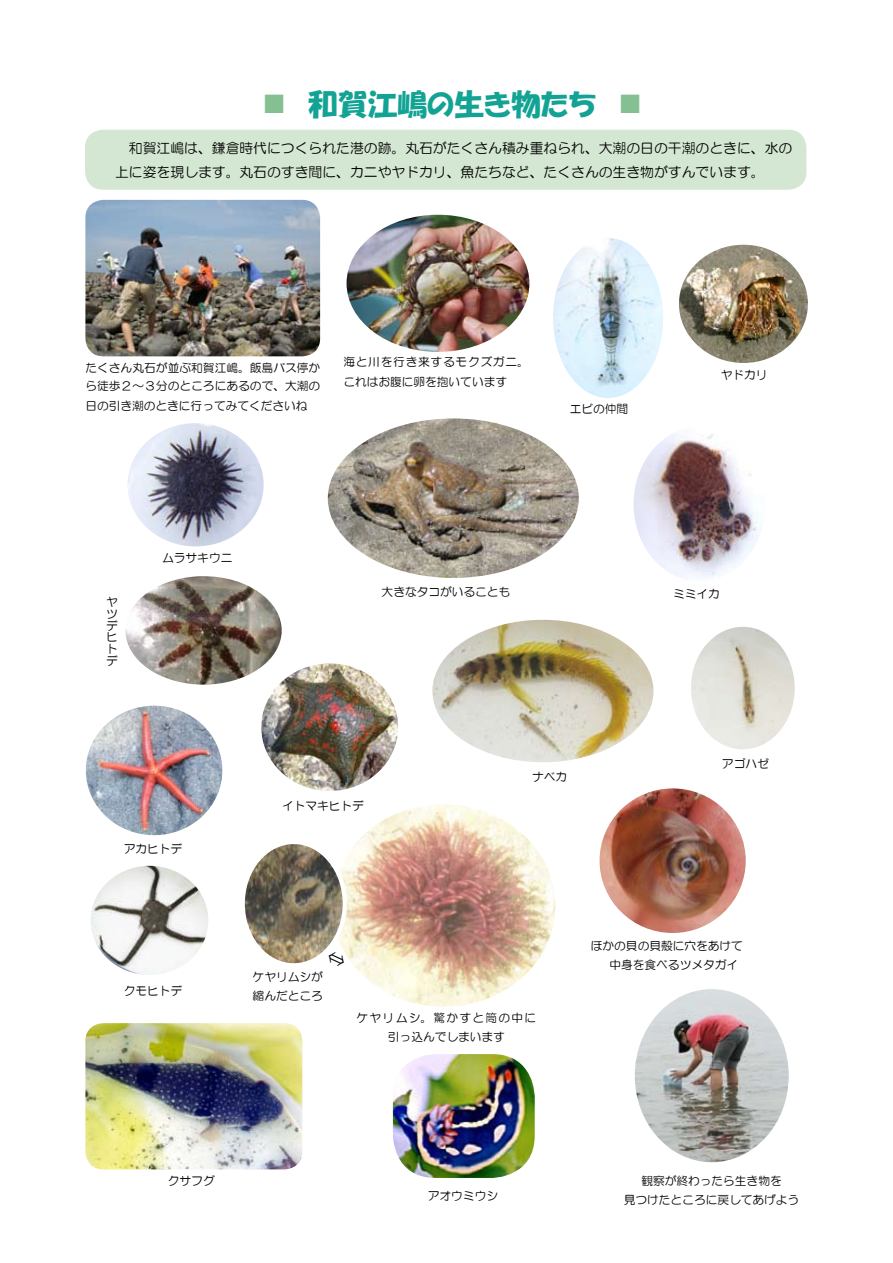
<style>
.page{position:relative;width:893px;height:1263px;background:#fff}
.page>*{position:absolute;margin:0;border:0;box-sizing:border-box;transform-origin:0 0}
.t1{font:29.7px "HGP Soei Kakupoptai";color:#13a394}
.t2{font:25.5px "HG Maru Gothic MPRO";color:#85c092}
.t3{font:13.8px/24.2px "HG Maru Gothic MPRO";color:#000}
.t4{font:11.7px/11.7px "HG Maru Gothic MPRO";color:#000}
.t5{font:11.7px/20px "HG Maru Gothic MPRO";letter-spacing:.035em;color:#000}
.t6{font:11.7px/20px "HG Maru Gothic MPRO";letter-spacing:.115em;color:#000;text-align:center}
</style>
<div class="page">
<img style="left:432px;top:620px;width:221px;height:142px;border-radius:50%">
<img style="left:634px;top:427px;width:132px;height:154px;border-radius:50%">
<img style="left:91px;top:866px;width:117px;height:109px;border-radius:50%">
<img style="left:691px;top:627px;width:104px;height:122px;border-radius:50%">
<img style="left:393px;top:1054px;width:142px;height:124px;border-radius:43px">
<div style="left:85px;top:130px;width:721px;height:60px;background:#d3e7d2;border-radius:18px"></div>
<img style="left:553px;top:238px;width:110px;height:160px;border-radius:50%">
<img style="left:328px;top:418px;width:251px;height:160px;border-radius:50%">
<img style="left:86px;top:706px;width:136px;height:129px;border-radius:50%">
<img style="left:85px;top:1023px;width:217px;height:146px;border-radius:18px">
<img style="left:85px;top:200px;width:235px;height:156px;border-radius:18px">
<img style="left:332px;top:804px;width:223px;height:203px;border-radius:50%">
<img style="left:243px;top:842px;width:102px;height:123px;border-radius:50%">
<div style="left:241px;top:840px;width:106px;height:127px;border:4px solid #fff;border-radius:50%"></div>
<img style="left:635px;top:989px;width:154px;height:173px;border-radius:50%">
<img style="left:261px;top:663px;width:137px;height:128px;border-radius:50%">
<img style="left:679px;top:245px;width:129px;height:118px;border-radius:50%">
<img style="left:347px;top:215px;width:182px;height:137px;border-radius:50%">
<img style="left:600px;top:788px;width:146px;height:145px;border-radius:50%">
<img style="left:128px;top:423px;width:136px;height:123px;border-radius:50%">
<img style="left:125px;top:576px;width:157px;height:109px;border-radius:50%">
<svg style="left:327px;top:950px;width:20px;height:6px"></svg>
<h2 class="t2" style="left:261px;top:91px;width:27px">■</h2>
<h1 class="t1" style="left:308px;top:89px;width:289px">和賀江嶋の生き物たち</h1>
<h2 class="t2" style="left:617px;top:91px;width:27px">■</h2>
<p class="t3" style="left:115px;top:136px;width:679px">　和賀江嶋は、鎌倉時代につくられた港の跡。丸石がたくさん積み重ねられ、大潮の日の干潮のときに、水の上に姿を現します。丸石のすき間に、カニやヤドカリ、魚たちなど、たくさんの生き物がすんでいます。</p>
<p class="t4" style="left:85px;top:358px;width:236px;line-height:19.4px;text-align:justify">たくさん丸石が並ぶ和賀江嶋。飯島バス停から徒歩２～３分のところにあるので、大潮の日の引き潮のときに行ってみてくださいね</p>
<p class="t5" style="left:343px;top:352px;width:187px">海と川を行き来するモクズガニ。これはお腹に卵を抱いています</p>
<p class="t4" style="left:570px;top:403px;width:60px">エビの仲間</p>
<p class="t4" style="left:721px;top:369px;width:48px">ヤドカリ</p>
<p class="t4" style="left:106px;top:596px;width:13px;text-align:justify">ヤツデヒトデ</p>
<p class="t4" style="left:162px;top:552px;width:72px">ムラサキウニ</p>
<p class="t4" style="left:382px;top:586px;width:130px">大きなタコがいることも</p>
<p class="t4" style="left:673px;top:587px;width:48px">ミミイカ</p>
<p class="t4" style="left:124px;top:843px;width:60px">アカヒトデ</p>
<p class="t4" style="left:124px;top:985px;width:60px">クモヒトデ</p>
<p class="t4" style="left:282px;top:800px;width:83px">イトマキヒトデ</p>
<p class="t4" style="left:253px;top:967px;width:72px;line-height:19.2px">ケヤリムシが縮んだところ</p>
<p class="t4" style="left:532px;top:771px;width:37px">ナベカ</p>
<p class="t4" style="left:722px;top:758px;width:48px">アゴハゼ</p>
<p class="t4" style="left:609px;top:936px;width:135px;line-height:18.9px;text-indent:-19px">ほかの貝の貝殻に穴をあけて中身を食べるツメタガイ</p>
<p class="t4" style="left:168px;top:1174px;width:48px">クサフグ</p>
<p class="t6" style="left:357px;top:1007px;width:181px">ケヤリムシ。驚かすと筒の中に引っ込んでしまいます</p>
<p class="t4" style="left:428px;top:1189px;width:72px">アオウミウシ</p>
<p class="t4" style="left:624px;top:1171px;width:177px;line-height:19.2px;text-align:center">観察が終わったら生き物を<br>見つけたところに戻してあげよう</p>
</div>
